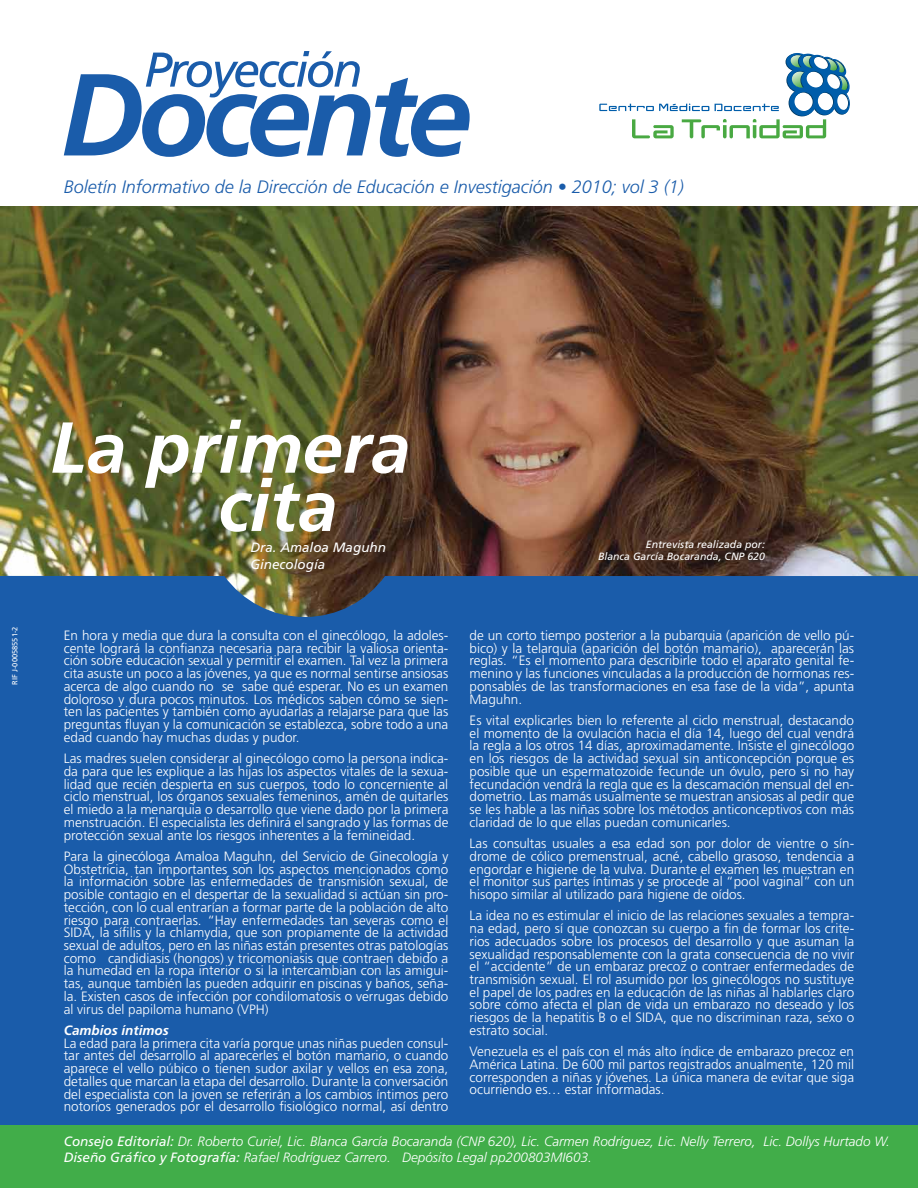
<style>
.page{position:relative;width:918px;height:1188px;background:#fff}
.page>*{position:absolute;margin:0;border:0;box-sizing:border-box;transform-origin:0 0}
.t1{font:italic 700 72px "Frutiger";color:#fff}
.t2{font:italic 300 18px "Frutiger";color:#1a5caa}
.t3{font:300 13.5px/12.8px "Frutiger";color:#fff;text-align:justify}
.t4{font:italic 300 13.5px/16.2px "Frutiger";color:#fff}
.t5{font:italic 13.5px/16.2px "Frutiger";color:#fff}
.t6{font:italic 700 13.5px "Frutiger";color:#fff}
.t7{font:italic 10.5px/12.6px "Frutiger";color:#fff;text-align:right}
.t8{font:7.5px "Frutiger";color:#fff}
.s1{font-weight:400}
</style>
<div class="page">
<img style="left:0;top:207px;width:918px;height:369px">
<div style="left:0;top:576px;width:918px;height:550px;background:#1a5caa"></div>
<div style="left:0;top:1126px;width:918px;height:62px;background:#41ad49"></div>
<svg style="left:64px;top:51px;width:406px;height:106px"></svg>
<svg style="left:599px;top:53px;width:251px;height:85px"></svg>
<h2 class="t2" style="left:64px;top:176px;width:622px">Boletín Informativo de la Dirección de Educación e Investigación • 2010; vol 3 (1)</h2>
<p class="t8" style="left:11px;top:685px;width:59px;rotate:-90deg">RIF J-00058551-2</p>
<h1 class="t1" style="left:51px;top:405px;width:362px">La primera</h1>
<h1 class="t1" style="left:218px;top:464px;width:122px">cita</h1>
<p class="t5" style="left:250px;top:540px;width:137px">Dra. Amaloa Maguhn<br>Ginecología</p>
<p class="t7" style="left:598px;top:538px;width:168px">Entrevista realizada por:<br>Blanca García Bocaranda, CNP 620</p>
<p class="t3" style="left:64px;top:629px;width:386px">En hora y media que dura la consulta con el ginecólogo, la adoles&shy;cente logrará la confianza necesaria para recibir la valiosa orienta&shy;ción sobre educación sexual y permitir el examen. Tal vez la primera cita asuste un poco a las jóvenes, ya que es normal sentirse ansiosas acerca de algo cuando no se sabe qué esperar. No es un examen doloroso y dura pocos minutos. Los médicos saben cómo se sien&shy;ten las pacientes y también como ayudarlas a relajarse para que las preguntas fluyan y la comunicación se establezca, sobre todo a una edad cuando hay muchas dudas y pudor.</p>
<p class="t3" style="left:64px;top:752px;width:386px">Las madres suelen considerar al ginecólogo como la persona indica&shy;da para que les explique a las hijas los aspectos vitales de la sexua&shy;lidad que recién despierta en sus cuerpos, todo lo concerniente al ciclo menstrual, los órganos sexuales femeninos, amén de quitarles el miedo a la menarquia o desarrollo que viene dado por la primera menstruación. El especialista les definirá el sangrado y las formas de protección sexual ante los riesgos inherentes a la femineidad.</p>
<p class="t3" style="left:64px;top:850px;width:386px">Para la ginecóloga Amaloa Maguhn, del Servicio de Ginecología y Obstetricia, tan importantes son los aspectos mencionados como la información sobre las enfermedades de transmisión sexual, de posible contagio en el despertar de la sexualidad si actúan sin pro&shy;tección, con lo cual entrarían a formar parte de la población de alto riesgo para contraerlas. “Hay enfermedades tan severas como el SIDA, la sífilis y la chlamydia, que son propiamente de la actividad sexual de adultos, pero en las niñas están presentes otras patologías como candidiasis (hongos) y tricomoniasis que contraen debido a la humedad en la ropa interior o si la intercambian con las amigui&shy;tas, aunque también las pueden adquirir en piscinas y baños, seña&shy;la. Existen casos de infección por condilomatosis o verrugas debido al virus del papiloma humano (VPH)</p>
<p class="t6" style="left:64px;top:1022px;width:107px">Cambios íntimos</p>
<p class="t3" style="left:64px;top:1037px;width:386px">La edad para la primera cita varía porque unas niñas pueden consul&shy;tar antes del desarrollo al aparecerles el botón mamario, o cuando aparece el vello púbico o tienen sudor axilar y vellos en esa zona, detalles que marcan la etapa del desarrollo. Durante la conversación del especialista con la joven se referirán a los cambios íntimos pero notorios generados por el desarrollo fisiológico normal, así dentro</p>
<p class="t3" style="left:470px;top:629px;width:386px">de un corto tiempo posterior a la pubarquia (aparición de vello pú&shy;bico) y la telarquia (aparición del botón mamario), aparecerán las reglas. “Es el momento para describirle todo el aparato genital fe&shy;menino y las funciones vinculadas a la producción de hormonas res&shy;ponsables de las transformaciones en esa fase de la vida”, apunta Maguhn.</p>
<p class="t3" style="left:470px;top:714px;width:386px">Es vital explicarles bien lo referente al ciclo menstrual, destacando el momento de la ovulación hacia el día 14, luego del cual vendrá la regla a los otros 14 días, aproximadamente. Insiste el ginecólogo en los riesgos de la actividad sexual sin anticoncepción porque es posible que un espermatozoide fecunde un óvulo, pero si no hay fecundación vendrá la regla que es la descamación mensual del en&shy;dometrio. Las mamás usualmente se muestran ansiosas al pedir que se les hable a las niñas sobre los métodos anticonceptivos con más claridad de lo que ellas puedan comunicarles.</p>
<p class="t3" style="left:470px;top:837px;width:386px">Las consultas usuales a esa edad son por dolor de vientre o sín&shy;drome de cólico premenstrual, acné, cabello grasoso, tendencia a engordar e higiene de la vulva. Durante el examen les muestran en el monitor sus partes íntimas y se procede al “pool vaginal” con un hisopo similar al utilizado para higiene de oídos.</p>
<p class="t3" style="left:470px;top:909px;width:386px">La idea no es estimular el inicio de las relaciones sexuales a tempra&shy;na edad, pero sí que conozcan su cuerpo a fin de formar los crite&shy;rios adecuados sobre los procesos del desarrollo y que asuman la sexualidad responsablemente con la grata consecuencia de no vivir el “accidente” de un embaraz precoz o contraer enfermedades de transmisión sexual. El rol asumido por los ginecólogos no sustituye el papel de los padres en la educación de las niñas al hablarles claro sobre cómo afecta el plan de vida un embarazo no deseado y los riesgos de la hepatitis B o el SIDA, que no discriminan raza, sexo o estrato social.</p>
<p class="t3" style="left:470px;top:1045px;width:386px">Venezuela es el país con el más alto índice de embarazo precoz en América Latina. De 600 mil partos registrados anualmente, 120 mil corresponden a niñas y jóvenes. La única manera de evitar que siga ocurriendo es… estar informadas.</p>
<p class="t4" style="left:64px;top:1133px;width:828px"><span class="s1">Consejo Editorial:</span> Dr. Roberto Curiel, Lic. Blanca García Bocaranda (CNP 620), Lic. Carmen Rodríguez, Lic. Nelly Terrero, Lic. Dollys Hurtado W.<br><span class="s1">Diseño Gráfico y Fotografía:</span> Rafael Rodríguez Carrero. Depósito Legal pp200803MI603.</p>
</div>
